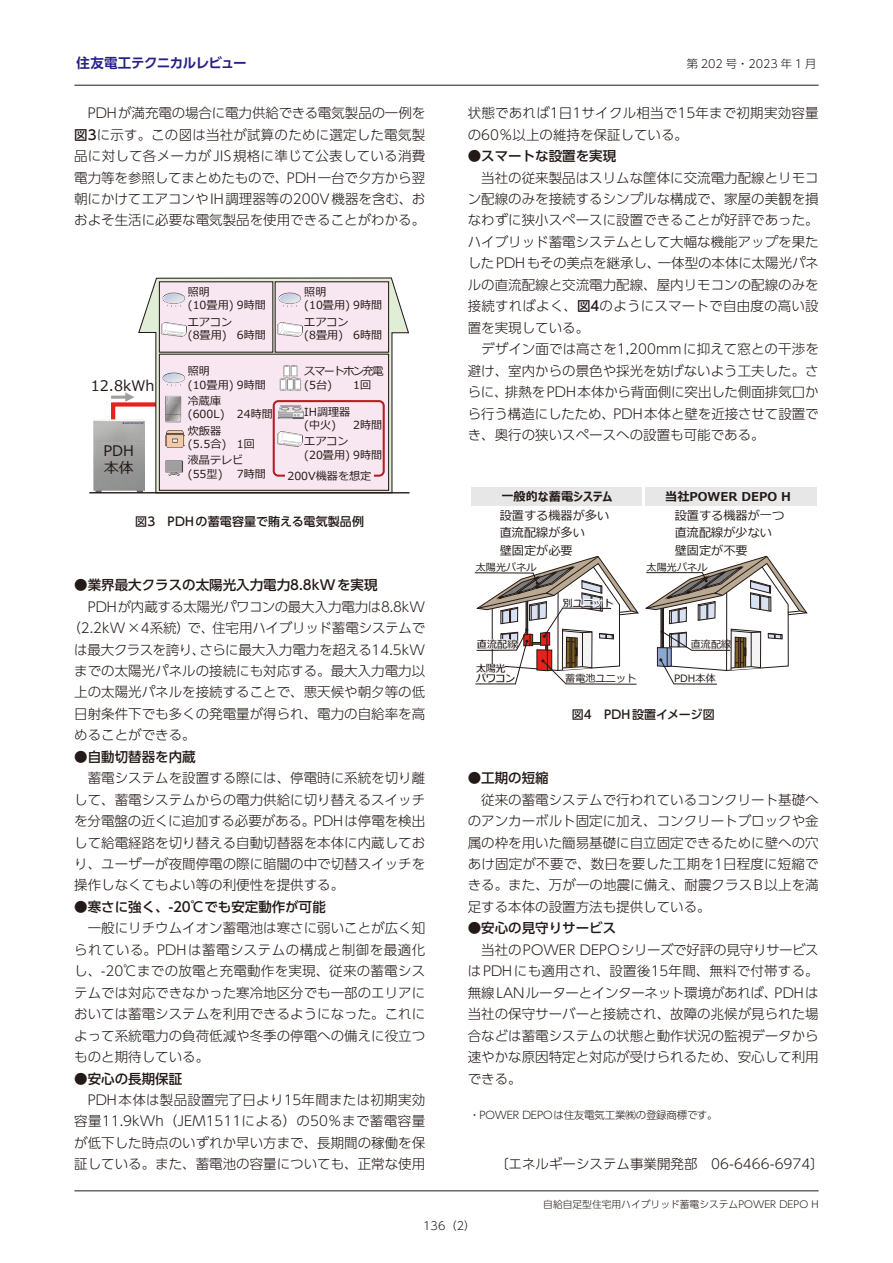
<style>
.page{position:relative;width:893px;height:1263px;background:#fff}
.page>*{position:absolute;margin:0;border:0;box-sizing:border-box;transform-origin:0 0}
.t1{font:14.55px/17.4px "Meiryo";color:#231916}
.本文-基本{font:300 13.5px/21.5px "UD Shin Go Pro";color:#231916;text-align:justify}
.本文-小見出し{font:500 13.5px "UD Shin Go Pro";color:#231916}
.本文-基本-2{font:300 13.5px "UD Shin Go Pro";letter-spacing:-.025em;color:#231916}
.本文-基本_頭落としなし{font:300 13.5px "UD Shin Go Pro";color:#231916}
.t2{font:700 13.5px "UD Shin Go Pro De";letter-spacing:-.035em;color:#272088}
.t3{font:12.15px/17.7px "Meiryo";color:#231916}
.t4{font:700 12.15px "Meiryo UI";color:#231916}
.キャプション{font:500 12px "UD Shin Go Pro";letter-spacing:.015em;color:#231916}
.t5{font:300 11.25px "UD Shin Go Pro";color:#231916}
.t6{font:11.1px/13.2px "Meiryo";color:#231916}
.t7{font:11.1px/13.2px "Meiryo";letter-spacing:-.12em;color:#231916}
.登録商標{font:300 10.5px "UD Shin Go Pro";letter-spacing:-.02em;color:#231916}
.t8{font:10.2px/9.1px "Meiryo";color:#231916}
.t9{font:300 9.75px "UD Shin Go Pro";color:#231916}
.s1{font-weight:500}
</style>
<div class="page">
<hr style="left:74px;top:85px;width:745px;height:1px;background:#231916">
<hr style="left:74px;top:1190px;width:745px;height:1px;background:#231916">
<svg style="left:137px;top:277px;width:273px;height:217px"></svg>
<div style="left:159px;top:282px;width:114px;height:70px;background:#f8e6f0"></div>
<div style="left:159px;top:281px;width:114px;height:72px;border:1px solid #231916"></div>
<div style="left:275px;top:282px;width:114px;height:70px;background:#f8e6f0"></div>
<div style="left:275px;top:281px;width:114px;height:72px;border:1px solid #231916"></div>
<div style="left:159px;top:354px;width:230px;height:136px;background:#f8e6f0"></div>
<div style="left:159px;top:354px;width:230px;height:137px;border:1px solid #231916"></div>
<img style="left:93px;top:420px;width:51px;height:72px">
<img style="left:279px;top:293px;width:22px;height:14px">
<img style="left:277px;top:322px;width:26px;height:15px">
<img style="left:163px;top:372px;width:22px;height:15px">
<img style="left:277px;top:432px;width:26px;height:14px">
<img style="left:181px;top:397px;width:1px;height:23px">
<img style="left:165px;top:461px;width:18px;height:15px">
<img style="left:280px;top:365px;width:21px;height:26px">
<img style="left:278px;top:405px;width:26px;height:14px">
<hr style="left:89px;top:492px;width:321px;height:1px;background:#231916">
<svg style="left:111px;top:392px;width:70px;height:73px"></svg>
<div style="left:273px;top:400px;width:112px;height:77px;border:2px solid #b51e23;border-radius:5px"></div>
<div style="left:285px;top:473px;width:89px;height:5px;background:#f8e6f0"></div>
<img style="left:163px;top:293px;width:22px;height:14px">
<img style="left:161px;top:322px;width:26px;height:15px">
<img style="left:165px;top:431px;width:19px;height:16px">
<div style="left:470px;top:487px;width:173px;height:18px;background:#e7e7e7"></div>
<div style="left:643px;top:487px;width:173px;height:18px;background:#e7e7e7"></div>
<hr style="left:642px;top:486px;width:3px;height:202px;background:#fff">
<svg style="left:645px;top:556px;width:163px;height:129px"></svg>
<svg style="left:474px;top:556px;width:165px;height:129px"></svg>
<p class="t2" style="left:77px;top:52px;width:172px">住友電工テクニカルレビュー</p>
<p class="t5" style="left:687px;top:55px;width:131px">第 202 号・2023 年 1 月</p>
<p class="本文-基本" style="left:74px;top:102px;width:353px;text-indent:14px">PDHが満充電の場合に電力供給できる電気製品の一例を<span class="s1">図3</span>に示す。この図は当社が試算のために選定した電気製品に対して各メーカがJIS規格に準じて公表している消費電力等を参照してまとめたもので、PDH一台で夕方から翌朝にかけてエアコンやIH調理器等の200V機器を含む、おおよそ生活に必要な電気製品を使用できることがわかる。</p>
<p class="t6" style="left:188px;top:286px;width:79px">照明<br>(10畳用) 9時間</p>
<p class="t6" style="left:188px;top:316px;width:79px">エアコン<br>(8畳用) 6時間</p>
<p class="t6" style="left:188px;top:365px;width:24px">照明</p>
<p class="t1" style="left:91px;top:378px;width:65px">12.8kWh</p>
<p class="t6" style="left:188px;top:379px;width:79px">(10畳用) 9時間</p>
<p class="t1" style="left:104px;top:443px;width:32px">PDH本体</p>
<p class="t6" style="left:188px;top:395px;width:86px">冷蔵庫<br>(600L) 24時間</p>
<p class="t6" style="left:188px;top:454px;width:57px">液晶テレビ(55型)</p>
<p class="t6" style="left:188px;top:425px;width:68px">炊飯器<br>(5.5合) 1回</p>
<p class="t6" style="left:237px;top:467px;width:31px">7時間</p>
<p class="t6" style="left:304px;top:286px;width:79px">照明<br>(10畳用) 9時間</p>
<p class="t6" style="left:304px;top:316px;width:79px">エアコン<br>(8畳用) 6時間</p>
<p class="t7" style="left:304px;top:365px;width:81px">スマートホン充電(5台) 1回</p>
<p class="t6" style="left:304px;top:406px;width:79px">IH調理器<br>(中火) 2時間</p>
<p class="t6" style="left:304px;top:435px;width:79px">エアコン<br>(20畳用) 9時間</p>
<p class="t6" style="left:287px;top:470px;width:85px">200V機器を想定</p>
<p class="キャプション" style="left:135px;top:512px;width:230px">図3　PDHの蓄電容量で賄える電気製品例</p>
<p class="本文-小見出し" style="left:74px;top:574px;width:305px">●業界最大クラスの太陽光入力電力8.8kWを実現</p>
<p class="本文-基本" style="left:88px;top:595px;width:339px">PDHが内蔵する太陽光パワコンの最大入力電力は8.8kW</p>
<p class="本文-基本" style="left:67px;top:617px;width:359px">（2.2kW×4系統）で、住宅用ハイブリッド蓄電システムで</p>
<p class="本文-基本-2" style="left:74px;top:638px;width:353px">は最大クラスを誇り、さらに最大入力電力を超える14.5kW</p>
<p class="本文-基本" style="left:74px;top:660px;width:352px">までの太陽光パネルの接続にも対応する。最大入力電力以</p>
<p class="本文-基本" style="left:74px;top:681px;width:352px">上の太陽光パネルを接続することで、悪天候や朝夕等の低</p>
<p class="本文-基本" style="left:74px;top:702px;width:352px">日射条件下でも多くの発電量が得られ、電力の自給率を高</p>
<p class="本文-基本" style="left:74px;top:724px;width:123px">めることができる。</p>
<p class="本文-小見出し" style="left:74px;top:746px;width:123px">●自動切替器を内蔵</p>
<p class="本文-基本" style="left:74px;top:767px;width:353px;text-indent:14px">蓄電システムを設置する際には、停電時に系統を切り離して、蓄電システムからの電力供給に切り替えるスイッチを分電盤の近くに追加する必要がある。PDHは停電を検出して給電経路を切り替える自動切替器を本体に内蔵しており、ユーザーが夜間停電の際に暗闇の中で切替スイッチを操作しなくてもよい等の利便性を提供する。</p>
<p class="本文-小見出し" style="left:74px;top:896px;width:253px">●寒さに強く、-20℃でも安定動作が可能</p>
<p class="本文-基本" style="left:74px;top:917px;width:353px;text-indent:14px">一般にリチウムイオン蓄電池は寒さに弱いことが広く知られている。PDHは蓄電システムの構成と制御を最適化し、-20℃までの放電と充電動作を実現、従来の蓄電システムでは対応できなかった寒冷地区分でも一部のエリアにおいては蓄電システムを利用できるようになった。これによって系統電力の負荷低減や冬季の停電への備えに役立つものと期待している。</p>
<p class="本文-小見出し" style="left:74px;top:1067px;width:109px">●安心の長期保証</p>
<p class="本文-基本" style="left:74px;top:1089px;width:353px;text-indent:14px">PDH本体は製品設置完了日より15年間または初期実効容量11.9kWh（JEM1511による）の50％まで蓄電容量が低下した時点のいずれか早い方まで、長期間の稼働を保証している。また、蓄電池の容量についても、正常な使用</p>
<p class="本文-基本" style="left:468px;top:102px;width:352px">状態であれば1日1サイクル相当で15年まで初期実効容量の60％以上の維持を保証している。</p>
<p class="本文-小見出し" style="left:468px;top:145px;width:150px">●スマートな設置を実現</p>
<p class="本文-基本" style="left:468px;top:166px;width:353px;text-indent:14px">当社の従来製品はスリムな筐体に交流電力配線とリモコン配線のみを接続するシンプルな構成で、家屋の美観を損なわずに狭小スペースに設置できることが好評であった。ハイブリッド蓄電システムとして大幅な機能アップを果たしたPDHもその美点を継承し、一体型の本体に太陽光パネルの直流配線と交流電力配線、屋内リモコンの配線のみを接続すればよく、<span class="s1">図4</span>のようにスマートで自由度の高い設置を実現している。</p>
<p class="本文-基本" style="left:468px;top:338px;width:353px;text-indent:14px">デザイン面では高さを1,200mmに抑えて窓との干渉を避け、室内からの景色や採光を妨げないよう工夫した。さらに、排熱をPDH本体から背面側に突出した側面排気口から行う構造にしたため、PDH本体と壁を近接させて設置でき、奥行の狭いスペースへの設置も可能である。</p>
<p class="t4" style="left:501px;top:488px;width:113px">一般的な蓄電システム</p>
<p class="t4" style="left:665px;top:488px;width:127px">当社POWER DEPO H</p>
<p class="t3" style="left:500px;top:507px;width:111px">設置する機器が多い直流配線が多い<br>壁固定が必要</p>
<p class="t3" style="left:675px;top:507px;width:111px">設置する機器が一つ直流配線が少ない壁固定が不要</p>
<p class="t8" style="left:476px;top:563px;width:62px">太陽光パネル</p>
<p class="t8" style="left:477px;top:640px;width:42px">直流配線</p>
<p class="t8" style="left:476px;top:665px;width:41px">太陽光パワコン</p>
<p class="t8" style="left:563px;top:599px;width:52px">別ユニット</p>
<p class="t8" style="left:646px;top:563px;width:62px">太陽光パネル</p>
<p class="t8" style="left:565px;top:674px;width:73px">蓄電池ユニット</p>
<p class="t8" style="left:691px;top:640px;width:42px">直流配線</p>
<p class="t8" style="left:674px;top:674px;width:43px">PDH本体</p>
<p class="キャプション" style="left:572px;top:705px;width:144px">図4　PDH設置イメージ図</p>
<p class="本文-小見出し" style="left:468px;top:767px;width:82px">●工期の短縮</p>
<p class="本文-基本" style="left:468px;top:788px;width:353px;text-indent:14px">従来の蓄電システムで行われているコンクリート基礎へのアンカーボルト固定に加え、コンクリートブロックや金属の枠を用いた簡易基礎に自立固定できるために壁への穴あけ固定が不要で、数日を要した工期を1日程度に短縮できる。また、万が一の地震に備え、耐震クラスB以上を満足する本体の設置方法も提供している。</p>
<p class="本文-小見出し" style="left:468px;top:917px;width:150px">●安心の見守りサービス</p>
<p class="本文-基本" style="left:468px;top:938px;width:353px;text-indent:14px">当社のPOWER DEPOシリーズで好評の見守りサービスはPDHにも適用され、設置後15年間、無料で付帯する。無線LANルーターとインターネット環境があれば、PDHは当社の保守サーバーと接続され、故障の兆候が見られた場合などは蓄電システムの状態と動作状況の監視データから速やかな原因特定と対応が受けられるため、安心して利用できる。</p>
<p class="登録商標" style="left:470px;top:1106px;width:249px">・POWER DEPOは住友電気工業㈱の登録商標です。</p>
<p class="本文-基本_頭落としなし" style="left:495px;top:1153px;width:330px">〔エネルギーシステム事業開発部　06-6466-6974〕</p>
<p class="t9" style="left:543px;top:1196px;width:277px">自給自足型住宅用ハイブリッド蓄電システムPOWER DEPO H</p>
<p class="t5" style="left:423px;top:1217px;width:54px">136（2）</p>
</div>
